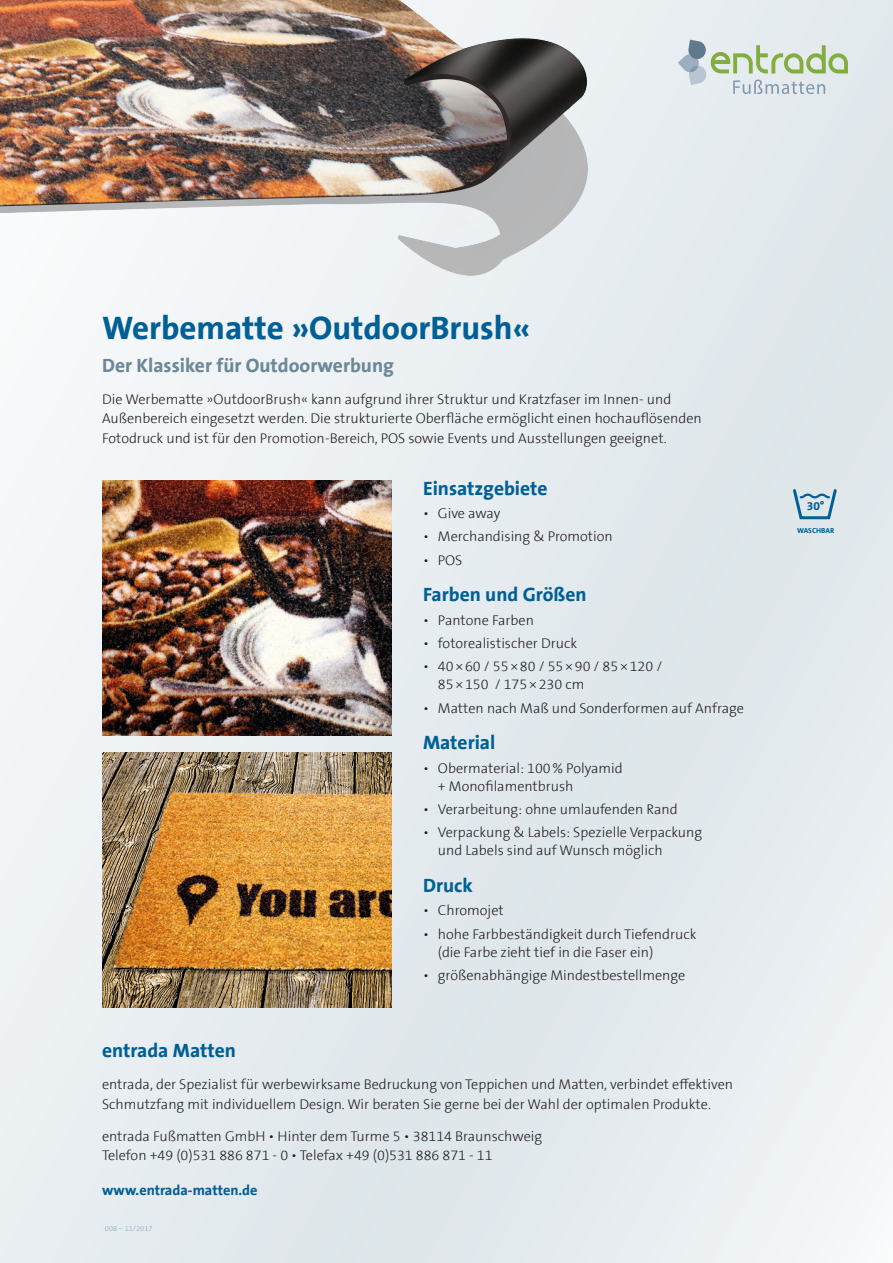
<style>
.page{position:relative;width:893px;height:1263px;background:#fff}
.page>*{position:absolute;margin:0;border:0;box-sizing:border-box;transform-origin:0 0}
.Headline{font:700 33px "The Sans Office LF";color:#006096}
.Headline_2{font:700 19.5px "The Sans Office LF";color:#006096}
.Unterzeile{font:700 19.5px "The Sans Office LF";color:#6c8897}
.Headline_2-2{font:700 19.5px "The Sans Office";color:#006096}
.Text{font:14.25px/19.5px "The Sans LF Light";color:#231f20}
.Text-2{font:700 14.25px "The Sans Office";color:#006096}
.t1{font:700 12px "The Sans Office LF";color:#006096}
.Text-3{font:7.5px "The Sans LF Light";color:#8badbe}
.t2{font:700 7.35px "The Sans Office LF";color:#006096}
</style>
<div class="page">
<div style="left:0;top:0;width:893px;height:1263px;background:linear-gradient(to right,#ecf1f4,#e1e8ec)"></div>
<svg style="left:678px;top:40px;width:170px;height:54px;background:#cbd8cd"></svg>
<img style="left:0;top:0;width:665px;height:286px">
<img style="left:102px;top:480px;width:290px;height:255px">
<img style="left:102px;top:753px;width:290px;height:255px">
<svg style="left:791px;top:487px;width:48px;height:34px;background:#b2cbd9"></svg>
<p class="Headline" style="left:102px;top:307px;width:430px">Werbematte »OutdoorBrush«</p>
<p class="Unterzeile" style="left:102px;top:352px;width:293px">Der Klassiker für Outdoorwerbung</p>
<p class="Text" style="left:102px;top:389px;width:601px">Die Werbematte »OutdoorBrush« kann aufgrund ihrer Struktur und Kratzfaser im Innen- und<br>Außenbereich eingesetzt werden. Die strukturierte Oberfläche ermöglicht einen hochauflösenden<br>Fotodruck und ist für den Promotion-Bereich, POS sowie Events und Ausstellungen geeignet.</p>
<p class="Headline_2" style="left:423px;top:475px;width:126px">Einsatzgebiete</p>
<p class="Text" style="left:423px;top:503px;width:79px">• Give away</p>
<p class="Text" style="left:423px;top:527px;width:191px">• Merchandising &amp; Promotion</p>
<p class="Text" style="left:423px;top:550px;width:41px">• POS</p>
<p class="Headline_2" style="left:423px;top:582px;width:165px">Farben und Größen</p>
<p class="Text" style="left:423px;top:610px;width:112px">• Pantone Farben</p>
<p class="Text" style="left:423px;top:633px;width:156px">• fotorealistischer Druck</p>
<p class="Text" style="left:438px;top:657px;width:226px;line-height:18px;text-indent:-15px">• 40×60 / 55×80 / 55×90 / 85×120 /<br>85×150 / 175×230 cm</p>
<p class="Text" style="left:423px;top:698px;width:322px">• Matten nach Maß und Sonderformen auf Anfrage</p>
<p class="Headline_2" style="left:423px;top:730px;width:74px">Material</p>
<p class="Text" style="left:438px;top:759px;width:186px;line-height:18px;text-indent:-15px">• Obermaterial: 100% Polyamid + Monofilamentbrush</p>
<p class="Text" style="left:423px;top:799px;width:256px">• Verarbeitung: ohne umlaufenden Rand</p>
<p class="Text" style="left:438px;top:823px;width:266px;line-height:18px;text-indent:-15px">• Verpackung &amp; Labels: Spezielle Verpackung und Labels sind auf Wunsch möglich</p>
<p class="Headline_2" style="left:423px;top:873px;width:51px">Druck</p>
<p class="Text" style="left:423px;top:901px;width:82px">• Chromojet</p>
<p class="Text" style="left:438px;top:925px;width:260px;line-height:18px;text-indent:-15px">• hohe Farbbeständigkeit durch Tiefendruck (die Farbe zieht tief in die Faser ein)</p>
<p class="Text" style="left:423px;top:965px;width:264px">• größenabhängige Mindestbestellmenge</p>
<p class="Headline_2-2" style="left:102px;top:1038px;width:135px">entrada Matten</p>
<p class="Text" style="left:102px;top:1075px;width:633px">entrada, der Spezialist für werbewirksame Bedruckung von Teppichen und Matten, verbindet effektiven<br>Schmutzfang mit individuellem Design. Wir beraten Sie gerne bei der Wahl der optimalen Produkte.</p>
<p class="Text" style="left:102px;top:1126px;width:442px">entrada Fußmatten GmbH • Hinter dem Turme 5 • 38114 Braunschweig<br>Telefon +49 (0)531 886 871 - 0 • Telefax +49 (0)531 886 871 - 11</p>
<p class="Text-2" style="left:102px;top:1181px;width:157px">www.entrada-matten.de</p>
<p class="Text-3" style="left:105px;top:1224px;width:49px">008 – 11/2017</p>
<p class="t1" style="left:807px;top:499px;width:19px">30°</p>
<p class="t2" style="left:797px;top:526px;width:39px">WASCHBAR</p>
</div>
